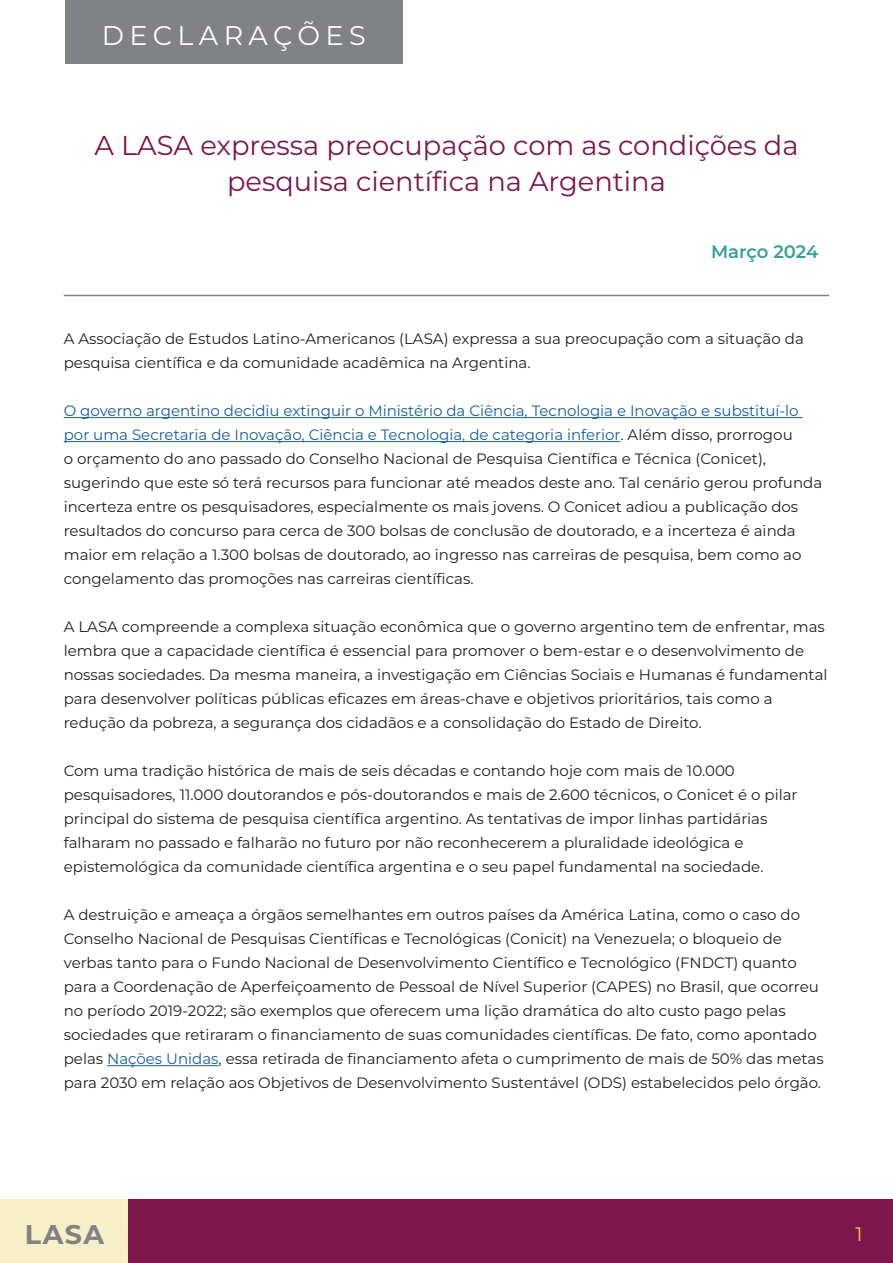
<style>
.page{position:relative;width:893px;height:1263px;background:#fff}
.page>*{position:absolute;margin:0;border:0;box-sizing:border-box;transform-origin:0 0}
.Titulares_guinda{font:27.3px/36px "Montserrat";color:#7d164c;text-align:center}
.t1{font:27px "Montserrat";letter-spacing:.2em;color:#fff}
.t2{font:700 27px "Montserrat";color:#808285}
.t3{font:19.5px "Montserrat";color:#f8ce34}
.Titulares_guinda-2{font:100 18px "Montserrat";letter-spacing:-.005em;color:#35a199}
.Sub_tituares_turquesa{font:15px/24px "Montserrat";color:#231f20}
.s1{font-weight:600}
.s2{color:#175d9e}
</style>
<div class="page">
<div style="left:65px;top:0;width:338px;height:64px;background:#808285"></div>
<div style="left:0;top:1199px;width:129px;height:64px;background:#f6efc7"></div>
<div style="left:129px;top:1199px;width:764px;height:64px;background:#7d164c"></div>
<hr style="left:64px;top:417px;width:739px;height:1px;background:#175d9e">
<hr style="left:64px;top:441px;width:556px;height:1px;background:#175d9e">
<hr style="left:107px;top:1065px;width:112px;height:1px;background:#175d9e">
<hr style="left:64px;top:295px;width:765px;height:1px;background:#808285">
<h2 class="t1" style="left:102px;top:17px;width:265px">DECLARAÇÕES</h2>
<p class="Titulares_guinda" style="left:94px;top:126px;width:706px">A LASA expressa preocupação com as condições da pesquisa científica na Argentina</p>
<p class="Titulares_guinda-2" style="left:711px;top:239px;width:109px">Março <span class="s1">2024</span></p>
<p class="Sub_tituares_turquesa" style="left:64px;top:326px;width:741px">A Associação de Estudos Latino-Americanos (LASA) expressa a sua preocupação com a situação da pesquisa científica e da comunidade acadêmica na Argentina.</p>
<p class="Sub_tituares_turquesa" style="left:64px;top:398px;width:760px"><span class="s2">O governo argentino decidiu extinguir o Ministério da Ciência, Tecnologia e Inovação e substituí-lo por uma Secretaria de Inovação, Ciência e Tecnologia, de categoria inferior</span>. Além disso, prorrogou<br>o orçamento do ano passado do Conselho Nacional de Pesquisa Científica e Técnica (Conicet), sugerindo que este só terá recursos para funcionar até meados deste ano. Tal cenário gerou profunda incerteza entre os pesquisadores, especialmente os mais jovens. O Conicet adiou a publicação dos resultados do concurso para cerca de 300 bolsas de conclusão de doutorado, e a incerteza é ainda maior em relação a 1.300 bolsas de doutorado, ao ingresso nas carreiras de pesquisa, bem como ao congelamento das promoções nas carreiras científicas.</p>
<p class="Sub_tituares_turquesa" style="left:64px;top:614px;width:765px">A LASA compreende a complexa situação econômica que o governo argentino tem de enfrentar, mas lembra que a capacidade científica é essencial para promover o bem-estar e o desenvolvimento de nossas sociedades. Da mesma maneira, a investigação em Ciências Sociais e Humanas é fundamental para desenvolver políticas públicas eficazes em áreas-chave e objetivos prioritários, tais como a redução da pobreza, a segurança dos cidadãos e a consolidação do Estado de Direito.</p>
<p class="Sub_tituares_turquesa" style="left:64px;top:758px;width:735px">Com uma tradição histórica de mais de seis décadas e contando hoje com mais de 10.000 pesquisadores, 11.000 doutorandos e pós-doutorandos e mais de 2.600 técnicos, o Conicet é o pilar principal do sistema de pesquisa científica argentino. As tentativas de impor linhas partidárias falharam no passado e falharão no futuro por não reconhecerem a pluralidade ideológica e epistemológica da comunidade científica argentina e o seu papel fundamental na sociedade.</p>
<p class="Sub_tituares_turquesa" style="left:64px;top:902px;width:761px">A destruição e ameaça a órgãos semelhantes em outros países da América Latina, como o caso do Conselho Nacional de Pesquisas Científicas e Tecnológicas (Conicit) na Venezuela; o bloqueio de verbas tanto para o Fundo Nacional de Desenvolvimento Científico e Tecnológico (FNDCT) quanto para a Coordenação de Aperfeiçoamento de Pessoal de Nível Superior (CAPES) no Brasil, que ocorreu no período 2019-2022; são exemplos que oferecem uma lição dramática do alto custo pago pelas sociedades que retiraram o financiamento de suas comunidades científicas. De fato, como apontado pelas <span class="s2">Nações Unidas</span>, essa retirada de financiamento afeta o cumprimento de mais de 50% das metas para 2030 em relação aos Objetivos de Desenvolvimento Sustentável (ODS) estabelecidos pelo órgão.</p>
<h2 class="t2" style="left:25px;top:1215px;width:81px">LASA</h2>
<h3 class="t3" style="left:855px;top:1220px;width:9px">1</h3>
</div>
